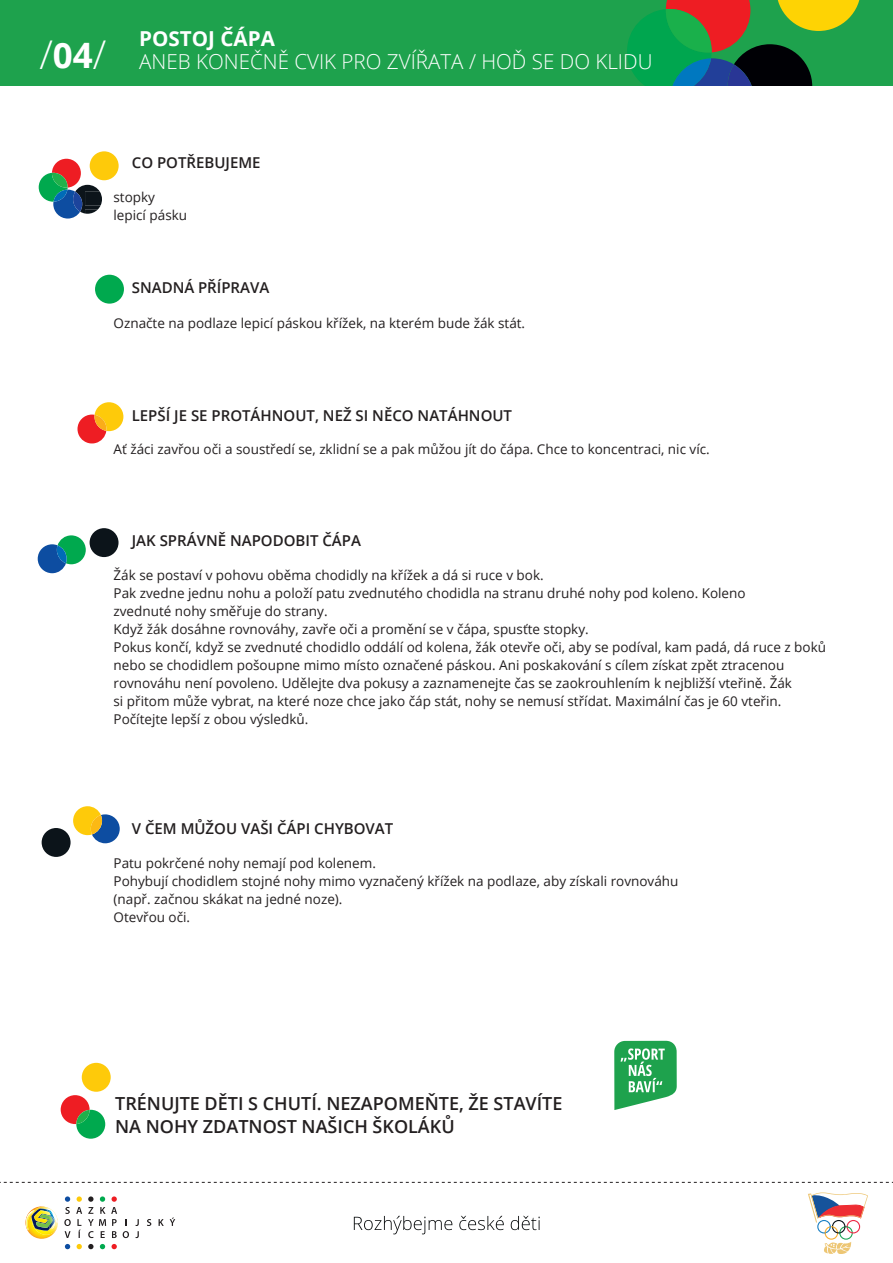
<style>
.page{position:relative;width:893px;height:1263px;background:#fff}
.page>*{position:absolute;margin:0;border:0;box-sizing:border-box;transform-origin:0 0}
.t1{font:300 39.6px "Open Sans";color:#fff}
.t2{font:300 20.55px "Open Sans";color:#fff}
.t3{font:700 20.55px "Open Sans";color:#fff}
.t4{font:600 18px/22.5px "Open Sans";color:#231f20}
.t5{font:600 15px "Open Sans";color:#231f20}
.t6{font:13.5px/18px "Open Sans";color:#231f20}
.s1{font-weight:700;font-size:34.95px}
</style>
<div class="page">
<svg style="left:808px;top:1192px;width:59px;height:62px"></svg>
<svg style="left:0;top:1182px;width:893px;height:1px"></svg>
<svg style="left:123px;top:1219px;width:6px;height:19px"></svg>
<svg style="left:136px;top:1219px;width:3px;height:19px"></svg>
<svg style="left:147px;top:1219px;width:4px;height:7px"></svg>
<svg style="left:159px;top:1219px;width:5px;height:7px"></svg>
<svg style="left:170px;top:1217px;width:5px;height:9px"></svg>
<svg style="left:65px;top:1244px;width:5px;height:5px"></svg>
<svg style="left:64px;top:1196px;width:18px;height:42px"></svg>
<svg style="left:77px;top:1244px;width:5px;height:5px"></svg>
<svg style="left:88px;top:1244px;width:6px;height:5px"></svg>
<svg style="left:100px;top:1244px;width:5px;height:5px"></svg>
<svg style="left:88px;top:1196px;width:29px;height:42px"></svg>
<svg style="left:112px;top:1244px;width:5px;height:5px"></svg>
<svg style="left:25px;top:1206px;width:33px;height:33px"></svg>
<div style="left:0;top:0;width:893px;height:85px;background:#1ea24d"></div>
<svg style="left:627px;top:0;width:233px;height:85px"></svg>
<svg style="left:354px;top:1216px;width:98px;height:18px"></svg>
<svg style="left:459px;top:1216px;width:45px;height:14px"></svg>
<svg style="left:511px;top:1216px;width:29px;height:14px"></svg>
<svg style="left:614px;top:1041px;width:63px;height:69px"></svg>
<div style="left:90px;top:151px;width:29px;height:29px;background:#feca0a;border-radius:50%"></div>
<svg style="left:39px;top:159px;width:63px;height:60px"></svg>
<div style="left:95px;top:275px;width:29px;height:29px;background:#00a94e;border-radius:50%"></div>
<svg style="left:77px;top:402px;width:46px;height:42px"></svg>
<div style="left:90px;top:528px;width:29px;height:29px;background:#0c141a;border-radius:50%"></div>
<svg style="left:38px;top:535px;width:48px;height:38px"></svg>
<div style="left:82px;top:1063px;width:29px;height:29px;background:#feca0a;border-radius:50%"></div>
<div style="left:42px;top:828px;width:29px;height:29px;background:#0c141a;border-radius:50%"></div>
<svg style="left:73px;top:806px;width:47px;height:37px"></svg>
<svg style="left:61px;top:1095px;width:44px;height:44px"></svg>
<h1 class="t1" style="left:39px;top:27px;width:68px">/<span class="s1">04</span>/</h1>
<h2 class="t3" style="left:139px;top:24px;width:137px">POSTOJ ČÁPA</h2>
<h2 class="t2" style="left:139px;top:47px;width:515px">ANEB KONEČNĚ CVIK PRO ZVÍŘATA / HOĎ SE DO KLIDU</h2>
<p class="t5" style="left:132px;top:152px;width:130px">CO POTŘEBUJEME</p>
<p class="t6" style="left:114px;top:188px;width:75px">stopky lepicí pásku</p>
<p class="t5" style="left:132px;top:278px;width:139px">SNADNÁ PŘÍPRAVA</p>
<p class="t6" style="left:114px;top:314px;width:413px">Označte na podlaze lepicí páskou křížek, na kterém bude žák stát.</p>
<p class="t5" style="left:132px;top:405px;width:382px">LEPŠÍ JE SE PROTÁHNOUT, NEŽ SI NĚCO NATÁHNOUT</p>
<p class="t6" style="left:114px;top:440px;width:598px">Ať žáci zavřou oči a soustředí se, zklidní se a pak můžou jít do čápa. Chce to koncentraci, nic víc.</p>
<p class="t5" style="left:132px;top:530px;width:231px">JAK SPRÁVNĚ NAPODOBIT ČÁPA</p>
<p class="t6" style="left:114px;top:566px;width:714px">Žák se postaví v pohovu oběma chodidly na křížek a dá si ruce v bok.<br>Pak zvedne jednu nohu a položí patu zvednutého chodidla na stranu druhé nohy pod koleno. Koleno<br>zvednuté nohy směřuje do strany.<br>Když žák dosáhne rovnováhy, zavře oči a promění se v čápa, spusťte stopky.<br>Pokus končí, když se zvednuté chodidlo oddálí od kolena, žák otevře oči, aby se podíval, kam padá, dá ruce z boků nebo se chodidlem pošoupne mimo místo označené páskou. Ani poskakování s cílem získat zpět ztracenou rovnováhu není povoleno. Udělejte dva pokusy a zaznamenejte čas se zaokrouhlením k nejbližší vteřině. Žák<br>si přitom může vybrat, na které noze chce jako čáp stát, nohy se nemusí střídat. Maximální čas je 60 vteřin.<br>Počítejte lepší z obou výsledků.</p>
<p class="t5" style="left:132px;top:818px;width:263px">V ČEM MŮŽOU VAŠI ČÁPI CHYBOVAT</p>
<p class="t6" style="left:114px;top:854px;width:566px">Patu pokrčené nohy nemají pod kolenem.<br>Pohybují chodidlem stojné nohy mimo vyznačený křížek na podlaze, aby získali rovnováhu (např. začnou skákat na jedné noze).<br>Otevřou oči.</p>
<h3 class="t4" style="left:115px;top:1092px;width:449px">TRÉNUJTE DĚTI S CHUTÍ. NEZAPOMEŇTE, ŽE STAVÍTE<br>NA NOHY ZDATNOST NAŠICH ŠKOLÁKŮ</h3>
</div>
